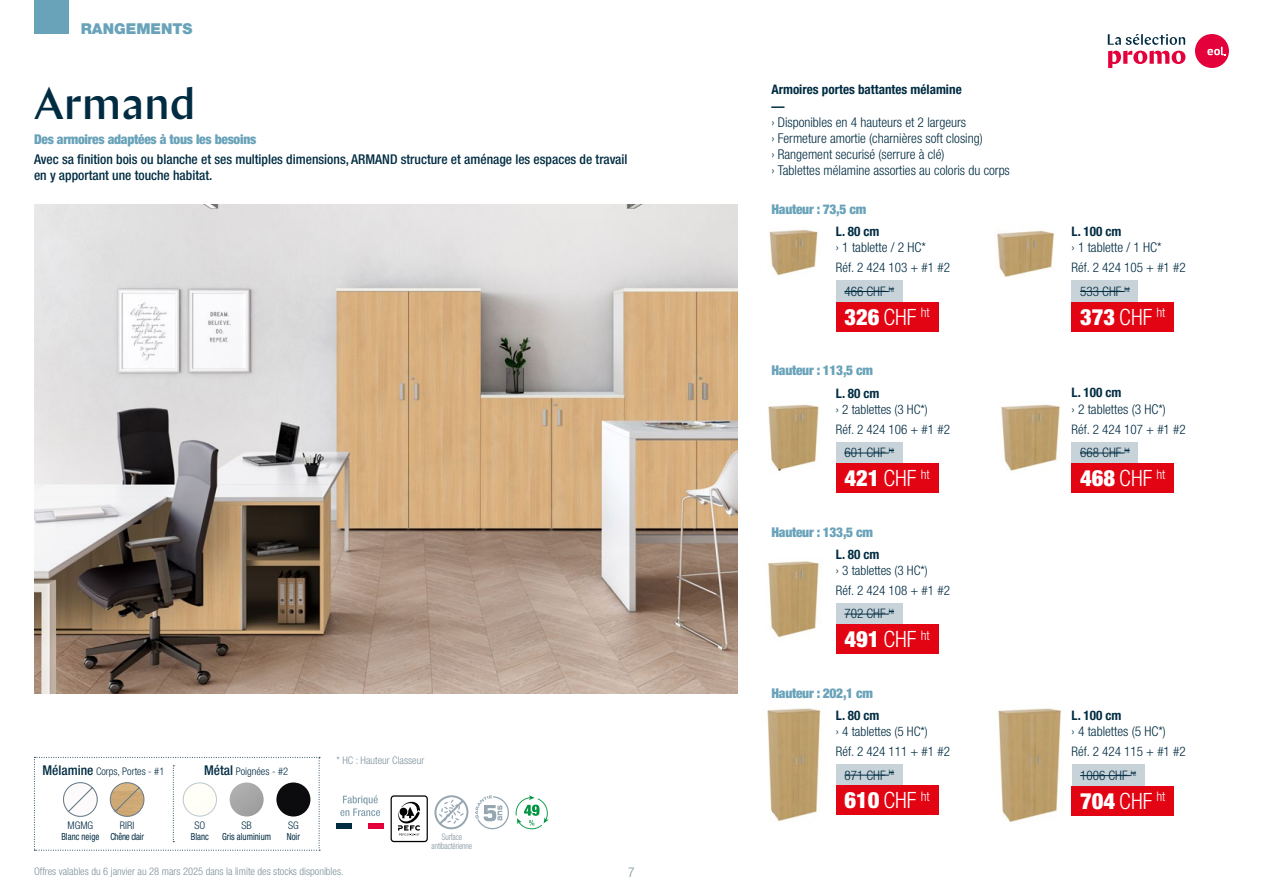
<style>
.page{position:relative;width:1263px;height:893px;background:#fff}
.page>*{position:absolute;margin:0;border:0;box-sizing:border-box;transform-origin:0 0}
.t1{font:500 45px "Chap";color:#002c42}
.t2{font:900 condensed 22.5px "Helvetica Neue LT Std";color:#fff}
.t3{font:900 15px "Helvetica Neue LT Std";color:#69a3b9}
.t4{font:300 condensed 13.5px/16.2px "Helvetica Neue LT Std";color:#002c42}
.t5{font:500 condensed 13.5px/16.2px "Helvetica Neue LT Std";color:#002c42}
.t6{font:900 condensed 13.5px "Helvetica Neue LT Std";letter-spacing:-.02em;color:#69a3b9}
.t7{font:300 condensed 13.5px "Helvetica Neue LT Std";color:#7c909b}
.t8{font:300 condensed 13.2px/23.9px "Helvetica Neue LT Std";color:#002c42}
.t9{font:700 condensed 13.2px/16.2px "Helvetica Neue LT Std";color:#002c42}
.t10{font:300 condensed 10.5px "Helvetica Neue LT Std";color:#7c909b}
.t11{font:300 condensed 10.5px "Helvetica Neue LT Std";color:#002c42}
.t12{font:condensed 9.75px "Helvetica Neue LT Std";color:#002c42;scale:.9 1}
.t13{font:condensed 9.75px "Helvetica Neue LT Std";letter-spacing:-.03em;color:#002c42;scale:.9 1}
.t14{font:300 condensed 9px/9px "Helvetica Neue LT Std";letter-spacing:-.01em;color:#7c909b;text-align:center;scale:.85 1}
.s1{font-weight:500;font-size:13.5px}
.s2{font-weight:300}
</style>
<div class="page">
<svg style="left:1108px;top:34px;width:77px;height:11px"></svg>
<svg style="left:1108px;top:51px;width:77px;height:17px"></svg>
<div style="left:1195px;top:34px;width:34px;height:34px;background:#e4003a;border-radius:50%"></div>
<svg style="left:1207px;top:47px;width:19px;height:8px"></svg>
<div style="left:34px;top:0;width:34px;height:34px;background:#69a3b9"></div>
<img style="left:34px;top:204px;width:703px;height:489px">
<div style="left:836px;top:281px;width:66px;height:21px;background:#c8d3d9"></div>
<hr style="left:844px;top:291px;width:45px;height:1px;background:#002c42">
<div style="left:836px;top:302px;width:102px;height:30px;background:#e30413"></div>
<div style="left:1071px;top:281px;width:67px;height:21px;background:#c8d3d9"></div>
<hr style="left:1080px;top:291px;width:44px;height:1px;background:#002c42">
<div style="left:1071px;top:302px;width:103px;height:30px;background:#e30413"></div>
<div style="left:836px;top:442px;width:66px;height:21px;background:#c8d3d9"></div>
<hr style="left:844px;top:453px;width:45px;height:1px;background:#002c42">
<div style="left:836px;top:463px;width:102px;height:30px;background:#e30413"></div>
<div style="left:1071px;top:442px;width:67px;height:21px;background:#c8d3d9"></div>
<hr style="left:1080px;top:453px;width:44px;height:1px;background:#002c42">
<div style="left:1071px;top:463px;width:103px;height:30px;background:#e30413"></div>
<div style="left:836px;top:603px;width:66px;height:21px;background:#c8d3d9"></div>
<hr style="left:844px;top:614px;width:45px;height:1px;background:#002c42">
<div style="left:836px;top:624px;width:102px;height:30px;background:#e30413"></div>
<div style="left:836px;top:764px;width:66px;height:21px;background:#c8d3d9"></div>
<hr style="left:844px;top:775px;width:45px;height:1px;background:#002c42">
<div style="left:836px;top:785px;width:102px;height:30px;background:#e30413"></div>
<div style="left:1071px;top:765px;width:73px;height:21px;background:#c8d3d9"></div>
<hr style="left:1080px;top:775px;width:51px;height:1px;background:#002c42">
<div style="left:1071px;top:786px;width:103px;height:30px;background:#e30413"></div>
<svg style="left:340px;top:795px;width:40px;height:21px"></svg>
<div style="left:336px;top:823px;width:16px;height:6px;background:#002c42"></div>
<div style="left:368px;top:823px;width:16px;height:6px;background:#e4003a"></div>
<div style="left:391px;top:795px;width:37px;height:47px;border:1px solid #000;border-radius:3px"></div>
<svg style="left:398px;top:802px;width:23px;height:34px"></svg>
<svg style="left:434px;top:795px;width:34px;height:34px"></svg>
<svg style="left:475px;top:795px;width:34px;height:34px"></svg>
<svg style="left:516px;top:795px;width:33px;height:34px"></svg>
<img style="left:769px;top:229px;width:49px;height:47px">
<img style="left:997px;top:230px;width:58px;height:48px">
<img style="left:768px;top:404px;width:51px;height:67px">
<img style="left:1001px;top:404px;width:60px;height:68px">
<img style="left:768px;top:561px;width:51px;height:77px">
<img style="left:767px;top:702px;width:54px;height:120px">
<img style="left:997px;top:708px;width:65px;height:115px">
<svg style="left:34px;top:757px;width:286px;height:94px"></svg>
<p class="t3" style="left:81px;top:20px;width:113px">RANGEMENTS</p>
<h1 class="t1" style="left:34px;top:75px;width:163px">Armand</h1>
<p class="t6" style="left:34px;top:130px;width:224px">Des armoires adaptées à tous les besoins</p>
<p class="t5" style="left:34px;top:151px;width:595px">Avec sa finition bois ou blanche et ses multiples dimensions, ARMAND structure et aménage les espaces de travail en y apportant une touche habitat.</p>
<p class="t11" style="left:43px;top:765px;width:123px"><span class="s1">Mélamine</span> Corps, Portes - #1</p>
<p class="t11" style="left:204px;top:765px;width:85px"><span class="s1">Métal</span> Poignées - #2</p>
<p class="t11" style="left:68px;top:819px;width:27px">MGMG</p>
<p class="t12" style="left:61px;top:831px;width:44px">Blanc neige</p>
<p class="t11" style="left:120px;top:819px;width:16px">RIRI</p>
<p class="t13" style="left:110px;top:831px;width:39px">Chêne clair</p>
<p class="t11" style="left:194px;top:819px;width:12px">SO</p>
<p class="t12" style="left:191px;top:831px;width:22px">Blanc</p>
<p class="t11" style="left:241px;top:819px;width:12px">SB</p>
<p class="t12" style="left:222px;top:831px;width:56px">Gris aluminium</p>
<p class="t11" style="left:288px;top:819px;width:12px">SG</p>
<p class="t12" style="left:287px;top:831px;width:16px">Noir</p>
<p class="t10" style="left:336px;top:755px;width:89px">* HC : Hauteur Classeur</p>
<p class="t14" style="left:432px;top:832px;width:49px">Surface antibactérienne</p>
<p class="t10" style="left:34px;top:866px;width:311px">Offres valables du 6 janvier au 28 mars 2025 dans la limite des stocks disponibles.</p>
<p class="t7" style="left:628px;top:864px;width:8px">7</p>
<p class="t9" style="left:771px;top:81px;width:192px">Armoires portes battantes mélamine —</p>
<p class="t4" style="left:771px;top:114px;width:240px">› Disponibles en 4 hauteurs et 2 largeurs<br>› Fermeture amortie (charnières soft closing)<br>› Rangement securisé (serrure à clé)<br>› Tablettes mélamine assorties au coloris du corps</p>
<p class="t6" style="left:771px;top:201px;width:96px">Hauteur : 73,5 cm</p>
<p class="t9" style="left:836px;top:223px;width:45px">L. 80 cm</p>
<p class="t4" style="left:836px;top:239px;width:92px">› 1 tablette / 2 HC*</p>
<p class="t8" style="left:844px;top:255px;width:107px;text-indent:-9px">Réf. 2 424 103 + #1 #2<br>466 CHF <sup>ht</sup></p>
<h2 class="t2" style="left:844px;top:303px;width:87px">326 <span class="s2">CHF</span> <sup>ht</sup></h2>
<p class="t6" style="left:771px;top:362px;width:103px">Hauteur : 113,5 cm</p>
<p class="t9" style="left:836px;top:385px;width:45px">L. 80 cm</p>
<p class="t8" style="left:836px;top:399px;width:116px;line-height:20px">› 2 tablettes (3 HC*)<br>Réf. 2 424 106 + #1 #2</p>
<p class="t8" style="left:844px;top:441px;width:51px">601 CHF <sup>ht</sup></p>
<h2 class="t2" style="left:844px;top:464px;width:87px">421 <span class="s2">CHF</span> <sup>ht</sup></h2>
<p class="t6" style="left:771px;top:524px;width:103px">Hauteur : 133,5 cm</p>
<p class="t9" style="left:836px;top:546px;width:45px">L. 80 cm</p>
<p class="t8" style="left:836px;top:560px;width:116px;line-height:20px">› 3 tablettes (3 HC*)<br>Réf. 2 424 108 + #1 #2</p>
<p class="t8" style="left:844px;top:602px;width:51px">702 CHF <sup>ht</sup></p>
<h2 class="t2" style="left:844px;top:625px;width:87px">491 <span class="s2">CHF</span> <sup>ht</sup></h2>
<p class="t6" style="left:771px;top:685px;width:103px">Hauteur : 202,1 cm</p>
<p class="t9" style="left:836px;top:707px;width:45px">L. 80 cm</p>
<p class="t8" style="left:836px;top:721px;width:116px;line-height:20px">› 4 tablettes (5 HC*)<br>Réf. 2 424 111 + #1 #2</p>
<p class="t8" style="left:844px;top:763px;width:51px">871 CHF <sup>ht</sup></p>
<h2 class="t2" style="left:844px;top:786px;width:87px">610 <span class="s2">CHF</span> <sup>ht</sup></h2>
<p class="t9" style="left:1071px;top:223px;width:51px">L. 100 cm</p>
<p class="t4" style="left:1071px;top:239px;width:92px">› 1 tablette / 1 HC*</p>
<p class="t8" style="left:1080px;top:255px;width:107px;text-indent:-9px">Réf. 2 424 105 + #1 #2<br>533 CHF <sup>ht</sup></p>
<h2 class="t2" style="left:1080px;top:303px;width:87px">373 <span class="s2">CHF</span> <sup>ht</sup></h2>
<p class="t9" style="left:1071px;top:384px;width:51px">L. 100 cm</p>
<p class="t4" style="left:1071px;top:401px;width:96px">› 2 tablettes (3 HC*)</p>
<p class="t8" style="left:1080px;top:417px;width:107px;text-indent:-9px">Réf. 2 424 107 + #1 #2<br>668 CHF <sup>ht</sup></p>
<h2 class="t2" style="left:1080px;top:464px;width:87px">468 <span class="s2">CHF</span> <sup>ht</sup></h2>
<p class="t9" style="left:1071px;top:707px;width:51px">L. 100 cm</p>
<p class="t4" style="left:1071px;top:723px;width:96px">› 4 tablettes (5 HC*)</p>
<p class="t8" style="left:1080px;top:739px;width:107px;text-indent:-9px">Réf. 2 424 115 + #1 #2<br>1006 CHF <sup>ht</sup></p>
<h2 class="t2" style="left:1080px;top:787px;width:87px">704 <span class="s2">CHF</span> <sup>ht</sup></h2>
</div>
